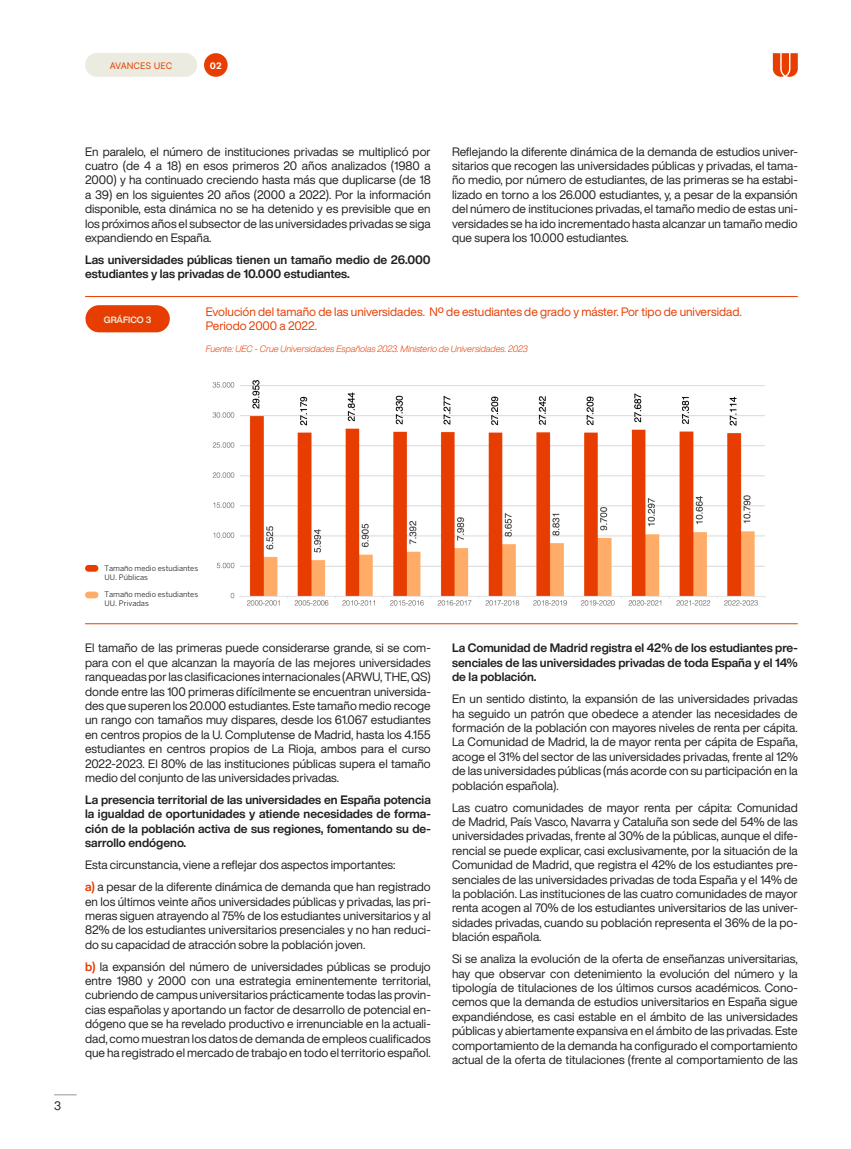
<style>
.page{position:relative;width:851px;height:1149px;background:#fff}
.page>*{position:absolute;margin:0;border:0;box-sizing:border-box;transform-origin:0 0}
.t1{font:12px/14.4px "Helvetica Now Display";color:#231f20;text-align:justify}
.t2{font:700 12px/14.4px "Helvetica Now Display";color:#231f20;text-align:justify}
.t3{font:12px/14.4px "Helvetica Now Display";color:#e73d00}
.t4{font:italic 300 9px "Helvetica Now Display";color:#e73d00}
.t5{font:9px "Inter";color:#e73d00}
.t6{font:700 9px "Helvetica Now Display";color:#ebebdf}
.t7{font:700 9px "Inter";color:#fff}
.t8{font:7.5px/9px "Benton Sans";color:#231f20}
.s1{font-weight:700;color:#e73d00}
</style>
<div class="page">
<svg style="left:54px;top:1094px;width:23px;height:1px"></svg>
<div style="left:85px;top:53px;width:112px;height:24px;background:#ebebdf;border-radius:12px"></div>
<div style="left:204px;top:53px;width:23px;height:24px;background:#e73d00;border-radius:50%"></div>
<hr style="left:85px;top:296px;width:712px;height:1px;background:#e73d00">
<div style="left:85px;top:305px;width:85px;height:27px;background:#e73d00;border-radius:14px"></div>
<img style="left:212px;top:380px;width:553px;height:226px">
<hr style="left:85px;top:623px;width:712px;height:1px;background:#e73d00">
<div style="left:85px;top:564px;width:13px;height:7px;background:#e73d00;border-radius:3px"></div>
<div style="left:85px;top:591px;width:13px;height:7px;background:#ffac69;border-radius:3px"></div>
<svg style="left:772px;top:53px;width:25px;height:24px"></svg>
<p class="t5" style="left:110px;top:59px;width:64px">AVANCES UEC</p>
<p class="t7" style="left:210px;top:59px;width:13px">02</p>
<p class="t1" style="left:85px;top:144px;width:347px">En paralelo, el número de instituciones privadas se multiplicó por cuatro (de 4 a 18) en esos primeros 20 años analizados (1980 a 2000) y ha continuado creciendo hasta más que duplicarse (de 18 a 39) en los siguientes 20 años (2000 a 2022). Por la información disponible, esta dinámica no se ha detenido y es previsible que en los próximos años el subsector de las universidades privadas se siga expandiendo en España.</p>
<p class="t2" style="left:85px;top:252px;width:347px">Las universidades públicas tienen un tamaño medio de 26.000 estudiantes y las privadas de 10.000 estudiantes.</p>
<p class="t1" style="left:452px;top:144px;width:347px">Reflejando la diferente dinámica de la demanda de estudios univer&shy;sitarios que recogen las universidades públicas y privadas, el tama&shy;ño medio, por número de estudiantes, de las primeras se ha estabi&shy;lizado en torno a los 26.000 estudiantes, y, a pesar de la expansión del número de instituciones privadas, el tamaño medio de estas uni&shy;versidades se ha ido incrementado hasta alcanzar un tamaño medio que supera los 10.000 estudiantes.</p>
<p class="t6" style="left:104px;top:313px;width:49px">GRÁFICO 3</p>
<p class="t3" style="left:206px;top:304px;width:537px">Evolución del tamaño de las universidades. Nº de estudiantes de grado y máster. Por tipo de universidad.<br>Periodo 2000 a 2022.</p>
<p class="t4" style="left:206px;top:343px;width:323px">Fuente: UEC - Crue Universidades Españolas 2023. Ministerio de Universidades. 2023</p>
<p class="t1" style="left:54px;top:1098px;width:8px">3</p>
<p class="t8" style="left:104px;top:563px;width:95px">Tamaño medio estudiantes<br>UU. Públicas</p>
<p class="t8" style="left:104px;top:589px;width:95px">Tamaño medio estudiantes<br>UU. Privadas</p>
<p class="t1" style="left:85px;top:640px;width:347px">El tamaño de las primeras puede considerarse grande, si se com&shy;para con el que alcanzan la mayoría de las mejores universidades ranqueadas por las clasificaciones internacionales (ARWU, THE, QS) donde entre las 100 primeras difícilmente se encuentran universida&shy;des que superen los 20.000 estudiantes. Este tamaño medio recoge un rango con tamaños muy dispares, desde los 61.067 estudiantes en centros propios de la U. Complutense de Madrid, hasta los 4.155 estudiantes en centros propios de La Rioja, ambos para el curso 2022-2023. El 80% de las instituciones públicas supera el tamaño medio del conjunto de las universidades privadas.</p>
<p class="t2" style="left:85px;top:792px;width:347px">La presencia territorial de las universidades en España potencia la igualdad de oportunidades y atiende necesidades de forma&shy;ción de la población activa de sus regiones, fomentando su de&shy;sarrollo endógeno.</p>
<p class="t1" style="left:85px;top:857px;width:312px">Esta circunstancia, viene a reflejar dos aspectos importantes:</p>
<p class="t1" style="left:85px;top:879px;width:347px"><span class="s1">a)</span> a pesar de la diferente dinámica de demanda que han registrado en los últimos veinte años universidades públicas y privadas, las pri&shy;meras siguen atrayendo al 75% de los estudiantes universitarios y al 82% de los estudiantes universitarios presenciales y no han reduci&shy;do su capacidad de atracción sobre la población joven.</p>
<p class="t1" style="left:85px;top:958px;width:347px"><span class="s1">b)</span> la expansión del número de universidades públicas se produjo entre 1980 y 2000 con una estrategia eminentemente territorial, cubriendo de campus universitarios prácticamente todas las provin&shy;cias españolas y aportando un factor de desarrollo de potencial en&shy;dógeno que se ha revelado productivo e irrenunciable en la actuali&shy;dad, como muestran los datos de demanda de empleos cualificados que ha registrado el mercado de trabajo en todo el territorio español.</p>
<p class="t2" style="left:452px;top:640px;width:347px">La Comunidad de Madrid registra el 42% de los estudiantes pre&shy;senciales de las universidades privadas de toda España y el 14% de la población.</p>
<p class="t1" style="left:452px;top:691px;width:347px">En un sentido distinto, la expansión de las universidades privadas ha seguido un patrón que obedece a atender las necesidades de formación de la población con mayores niveles de renta per cápita.<br>La Comunidad de Madrid, la de mayor renta per cápita de España, acoge el 31% del sector de las universidades privadas, frente al 12% de las universidades públicas (más acorde con su participación en la población española).</p>
<p class="t1" style="left:452px;top:799px;width:347px">Las cuatro comunidades de mayor renta per cápita: Comunidad de Madrid, País Vasco, Navarra y Cataluña son sede del 54% de las universidades privadas, frente al 30% de la públicas, aunque el dife&shy;rencial se puede explicar, casi exclusivamente, por la situación de la Comunidad de Madrid, que registra el 42% de los estudiantes pre&shy;senciales de las universidades privadas de toda España y el 14% de la población. Las instituciones de las cuatro comunidades de mayor renta acogen al 70% de los estudiantes universitarios de las univer&shy;sidades privadas, cuando su población representa el 36% de la po&shy;blación española.</p>
<p class="t1" style="left:452px;top:951px;width:347px">Si se analiza la evolución de la oferta de enseñanzas universitarias, hay que observar con detenimiento la evolución del número y la tipología de titulaciones de los últimos cursos académicos. Cono&shy;cemos que la demanda de estudios universitarios en España sigue expandiéndose, es casi estable en el ámbito de las universidades públicas y abiertamente expansiva en el ámbito de las privadas. Este comportamiento de la demanda ha configurado el comportamiento actual de la oferta de titulaciones (frente al comportamiento de las</p>
</div>
